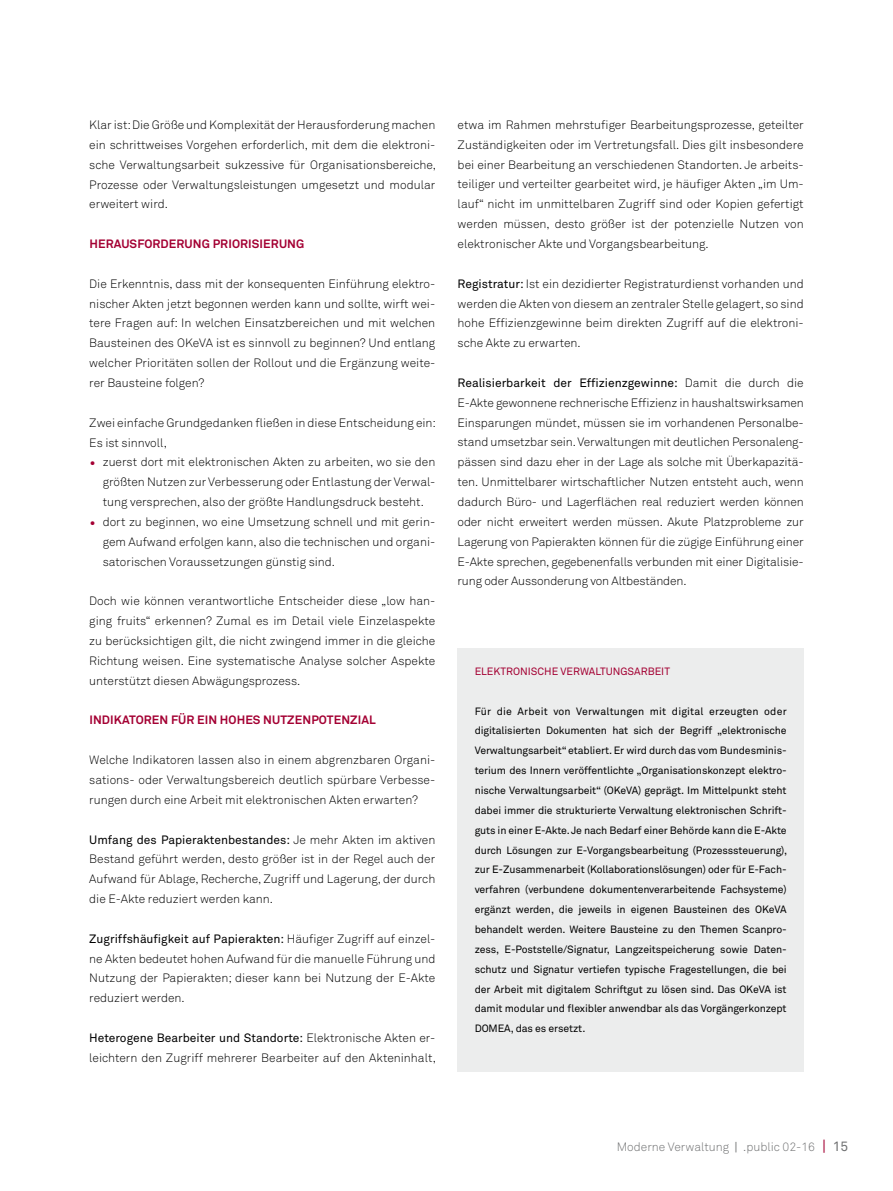
<style>
.page{position:relative;width:893px;height:1191px;background:#fff}
.page>*{position:absolute;margin:0;border:0;box-sizing:border-box;transform-origin:0 0}
.t1{font:300 12px/19.8px "Akkurat Std";color:#000;text-align:justify}
.t2{font:700 12px "Akkurat Std";letter-spacing:.01em;color:#a40133}
.t3{font:300 12px "Akkurat Std";color:#707172}
.t4{font:10.5px/19.8px "Akkurat Std";letter-spacing:-.01em;color:#000;text-align:justify}
.t5{font:10.5px "Akkurat Std";color:#a40133}
.s1{font-size:16.5px;color:#a40133}
.s2{font-weight:400}
.s3{font-weight:400;font-size:15px;color:#a40133}
.s4{font-weight:400;font-size:13.5px}
</style>
<div class="page">
<div style="left:458px;top:648px;width:346px;height:423px;background:#eceded"></div>
<p class="t1" style="left:89px;top:115px;width:348px">Klar ist: Die Größe und Komplexität der Herausforderung machen ein schrittweises Vorgehen erforderlich, mit dem die elektroni&shy;sche Verwaltungsarbeit sukzessive für Organisationsbereiche, Prozesse oder Verwaltungsleistungen umgesetzt und modular erweitert wird.</p>
<p class="t2" style="left:89px;top:236px;width:217px">HERAUSFORDERUNG PRIORISIERUNG</p>
<p class="t1" style="left:89px;top:274px;width:348px">Die Erkenntnis, dass mit der konsequenten Einführung elektro&shy;nischer Akten jetzt begonnen werden kann und sollte, wirft wei&shy;tere Fragen auf: In welchen Einsatzbereichen und mit welchen Bausteinen des OKeVA ist es sinnvoll zu beginnen? Und entlang welcher Prioritäten sollen der Rollout und die Ergänzung weite&shy;rer Bausteine folgen?</p>
<p class="t1" style="left:89px;top:412px;width:348px">Zwei einfache Grundgedanken fließen in diese Entscheidung ein:<br>Es ist sinnvoll,</p>
<p class="t1" style="left:103px;top:452px;width:334px;text-indent:-13px"><span class="s1">•</span> zuerst dort mit elektronischen Akten zu arbeiten, wo sie den größten Nutzen zur Verbesserung oder Entlastung der Verwal&shy;tung versprechen, also der größte Handlungsdruck besteht.</p>
<p class="t1" style="left:103px;top:512px;width:334px;text-indent:-13px"><span class="s1">•</span> dort zu beginnen, wo eine Umsetzung schnell und mit gerin&shy;gem Aufwand erfolgen kann, also die technischen und organi&shy;satorischen Voraussetzungen günstig sind.</p>
<p class="t1" style="left:89px;top:591px;width:348px">Doch wie können verantwortliche Entscheider diese „low han&shy;ging fruits“ erkennen? Zumal es im Detail viele Einzelaspekte zu berücksichtigen gilt, die nicht zwingend immer in die gleiche Richtung weisen. Eine systematische Analyse solcher Aspekte unterstützt diesen Abwägungsprozess.</p>
<p class="t2" style="left:89px;top:713px;width:288px">INDIKATOREN FÜR EIN HOHES NUTZENPOTENZIAL</p>
<p class="t1" style="left:89px;top:750px;width:348px">Welche Indikatoren lassen also in einem abgrenzbaren Organi&shy;sations- oder Verwaltungsbereich deutlich spürbare Verbesse&shy;rungen durch eine Arbeit mit elektronischen Akten erwarten?</p>
<p class="t1" style="left:89px;top:829px;width:348px"><span class="s2">Umfang des Papieraktenbestandes:</span> Je mehr Akten im aktiven Bestand geführt werden, desto größer ist in der Regel auch der Aufwand für Ablage, Recherche, Zugriff und Lagerung, der durch die E-Akte reduziert werden kann.</p>
<p class="t1" style="left:89px;top:928px;width:348px"><span class="s2">Zugriffshäufigkeit auf Papierakten:</span> Häufiger Zugriff auf einzel&shy;ne Akten bedeutet hohen Aufwand für die manuelle Führung und Nutzung der Papierakten; dieser kann bei Nutzung der E-Akte reduziert werden.</p>
<p class="t1" style="left:89px;top:1028px;width:348px"><span class="s2">Heterogene Bearbeiter und Standorte:</span> Elektronische Akten er&shy;leichtern den Zugriff mehrerer Bearbeiter auf den Akteninhalt,</p>
<p class="t1" style="left:458px;top:115px;width:348px">etwa im Rahmen mehrstufiger Bearbeitungsprozesse, geteilter Zuständigkeiten oder im Vertretungsfall. Dies gilt insbesondere bei einer Bearbeitung an verschiedenen Standorten. Je arbeits&shy;teiliger und verteilter gearbeitet wird, je häufiger Akten „im Um&shy;lauf“ nicht im unmittelbaren Zugriff sind oder Kopien gefertigt werden müssen, desto größer ist der potenzielle Nutzen von elektronischer Akte und Vorgangsbearbeitung.</p>
<p class="t1" style="left:458px;top:274px;width:348px"><span class="s2">Registratur:</span> Ist ein dezidierter Registraturdienst vorhanden und werden die Akten von diesem an zentraler Stelle gelagert, so sind hohe Effizienzgewinne beim direkten Zugriff auf die elektroni&shy;sche Akte zu erwarten.</p>
<p class="t1" style="left:458px;top:373px;width:348px"><span class="s2">Realisierbarkeit der Effizienzgewinne:</span> Damit die durch die E-Akte gewonnene rechnerische Effizienz in haushaltswirksamen Einsparungen mündet, müssen sie im vorhandenen Personalbe&shy;stand umsetzbar sein. Verwaltungen mit deutlichen Personaleng&shy;pässen sind dazu eher in der Lage als solche mit Überkapazitä&shy;ten. Unmittelbarer wirtschaftlicher Nutzen entsteht auch, wenn dadurch Büro- und Lagerflächen real reduziert werden können oder nicht erweitert werden müssen. Akute Platzprobleme zur Lagerung von Papierakten können für die zügige Einführung einer E-Akte sprechen, gegebenenfalls verbunden mit einer Digitalisie&shy;rung oder Aussonderung von Altbeständen.</p>
<p class="t5" style="left:475px;top:665px;width:197px">ELEKTRONISCHE VERWALTUNGSARBEIT</p>
<p class="t4" style="left:475px;top:701px;width:314px">Für die Arbeit von Verwaltungen mit digital erzeugten oder digitalisierten Dokumenten hat sich der Begriff „elektronische Verwaltungsarbeit“ etabliert. Er wird durch das vom Bundesminis&shy;terium des Innern veröffentlichte „Organisationskonzept elektro&shy;nische Verwaltungsarbeit“ (OKeVA) geprägt. Im Mittelpunkt steht dabei immer die strukturierte Verwaltung elektronischen Schrift&shy;guts in einer E-Akte. Je nach Bedarf einer Behörde kann die E-Akte durch Lösungen zur E-Vorgangsbearbeitung (Prozesssteuerung), zur E-Zusammenarbeit (Kollaborationslösungen) oder für E-Fach&shy;verfahren (verbundene dokumentenverarbeitende Fachsysteme) ergänzt werden, die jeweils in eigenen Bausteinen des OKeVA behandelt werden. Weitere Bausteine zu den Themen Scanpro&shy;zess, E-Poststelle/Signatur, Langzeitspeicherung sowie Daten&shy;schutz und Signatur vertiefen typische Fragestellungen, die bei der Arbeit mit digitalem Schriftgut zu lösen sind. Das OKeVA ist damit modular und flexibler anwendbar als das Vorgängerkonzept DOMEA, das es ersetzt.</p>
<p class="t3" style="left:617px;top:1140px;width:233px">Moderne Verwaltung <span class="s2">|</span> .public 02-16 <span class="s3">|</span> <span class="s4">15</span></p>
</div>
